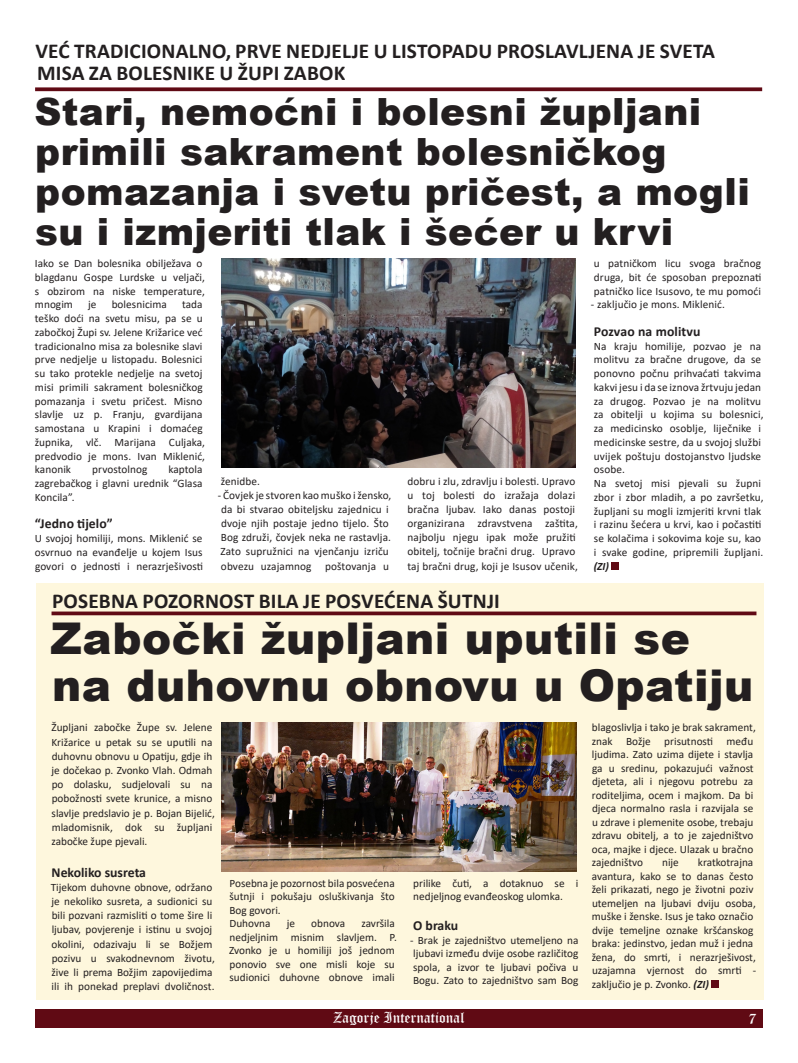
<style>
.page{position:relative;width:798px;height:1063px;background:#fff}
.page>*{position:absolute;margin:0;border:0;box-sizing:border-box;transform-origin:0 0}
.t1{font:900 43.75px/47.5px "Arial";letter-spacing:.01em;color:#231f20}
.t2{font:900 37.5px/40px "Arial";letter-spacing:.01em;color:#231f20}
.t3{font:700 21.25px/22.5px "Calibri";letter-spacing:.01em;color:#231f20}
.t4{font:15px "Old English Text";color:#fff}
.t5{font:700 13.75px "Calibri";color:#231f20}
.t6{font:11.25px/13.8px "Calibri";color:#231f20}
.s1{font-weight:700;font-style:italic}
</style>
<div class="page">
<div style="left:35px;top:1009px;width:727px;height:19px;background:#600a14"></div>
<div style="left:37px;top:583px;width:726px;height:416px;background:#fef7dd"></div>
<svg style="left:35px;top:87px;width:726px;height:4px;background:#70232c"></svg>
<hr style="left:51px;top:612px;width:705px;height:3px;background:#600a14">
<div style="left:611px;top:562px;width:7px;height:8px;background:#600a14"></div>
<img style="left:221px;top:259px;width:354px;height:208px">
<div style="left:711px;top:981px;width:7px;height:7px;background:#600a14"></div>
<img style="left:221px;top:723px;width:355px;height:149px">
<p class="t3" style="left:36px;top:39px;width:680px">VEĆ TRADICIONALNO, PRVE NEDJELJE U LISTOPADU PROSLAVLJENA JE SVETA<br>MISA ZA BOLESNIKE U ŽUPI ZABOK</p>
<p class="t2" style="left:34px;top:90px;width:716px">Stari, nemoćni i bolesni župljani primili sakrament bolesničkog pomazanja i svetu pričest, a mogli su i izmjeriti tlak i šećer u krvi</p>
<p class="t6" style="left:35px;top:256px;width:172px">Iako se Dan bolesnika obilježava o blagdanu Gospe Lurdske u veljači, s obzirom na niske temperature, mnogim</p>
<p class="t6" style="left:88px;top:297px;width:10px">je</p>
<p class="t6" style="left:112px;top:297px;width:57px">bolesnicima</p>
<p class="t6" style="left:35px;top:297px;width:172px;text-indent:147px">tada teško doći na svetu misu, pa se u zabočkoj Župi sv. Jelene Križarice već tradicionalno misa za bolesnike slavi prve nedjelje u listopadu. Bolesnici su tako protekle nedjelje na svetoj misi primili sakrament bolesničkog pomazanja i svetu pričest. Misno slavlje uz p. Franju, gvardijana samostana u Krapini i domaćeg župnika, vlč. Marijana Culjaka, predvodio je mons. Ivan Miklenić, kanonik</p>
<p class="t6" style="left:35px;top:462px;width:169px;text-align:justify;text-indent:134px">kaptola zagrebačkog i glavni urednik “Glasa Koncila”.</p>
<p class="t5" style="left:35px;top:514px;width:80px">“Jedno tijelo”</p>
<p class="t6" style="left:35px;top:531px;width:170px;text-align:justify">U svojoj homiliji, mons. Miklenić se osvrnuo na evanđelje u kojem Isus govori o jednosti i nerazrješivosti</p>
<p class="t6" style="left:92px;top:462px;width:56px">prvostolnog</p>
<p class="t6" style="left:221px;top:474px;width:41px">ženidbe.</p>
<p class="t6" style="left:218px;top:488px;width:175px">- Čovjek je stvoren kao muško i žensko, da bi stvarao obiteljsku zajednicu i dvoje njih postaje jedno tijelo. Što Bog združi, čovjek neka ne rastavlja.<br>Zato supružnici na vjenčanju izriču obvezu uzajamnog poštovanja u</p>
<p class="t6" style="left:407px;top:474px;width:172px">dobru i zlu, zdravlju i bolesti. Upravo u toj bolesti do izražaja dolazi bračna ljubav. Iako danas postoji organizirana zdravstvena zaštita, najbolju njegu ipak može pružiti obitelj, točnije bračni drug. Upravo taj bračni drug, koji je Isusov učenik,</p>
<p class="t3" style="left:52px;top:589px;width:449px">POSEBNA POZORNOST BILA JE POSVEĆENA ŠUTNJI</p>
<p class="t6" style="left:593px;top:256px;width:169px;text-align:justify">u patničkom licu svoga bračnog druga, bit će sposoban prepoznati patničko lice Isusovo, te mu pomoći</p>
<p class="t6" style="left:590px;top:297px;width:135px">- zaključio je mons. Miklenić.</p>
<p class="t5" style="left:593px;top:322px;width:108px">Pozvao na molitvu</p>
<p class="t6" style="left:593px;top:339px;width:171px">Na kraju homilije, pozvao je na molitvu za bračne drugove, da se ponovno počnu prihvaćati takvima kakvi jesu i da se iznova žrtvuju jedan za drugog. Pozvao je na molitvu za obitelji u kojima su bolesnici, za medicinsko osoblje, liječnike i medicinske sestre, da u svojoj službi uvijek poštuju dostojanstvo ljudske osobe.</p>
<p class="t6" style="left:593px;top:476px;width:171px">Na svetoj misi pjevali su župni zbor i zbor mladih, a po završetku, župljani su mogli izmjeriti krvni tlak i razinu šećera u krvi, kao i počastiti se kolačima i sokovima koje su, kao i svake godine, pripremili župljani. <span class="s1">(ZI)</span></p>
<p class="t1" style="left:50px;top:613px;width:704px">Zabočki župljani uputili se na duhovnu obnovu u Opatiju</p>
<p class="t6" style="left:51px;top:720px;width:165px;line-height:14.2px">Župljani zabočke Župe sv. Jelene<br>Križarice u petak su se uputili na duhovnu obnovu u Opatiju, gdje ih je dočekao p. Zvonko Vlah. Odmah po dolasku, sudjelovali su na pobožnosti svete krunice, a misno slavlje predslavio je p. Bojan Bijelić, mladomisnik, dok su župljani zabočke župe pjevali.</p>
<p class="t5" style="left:52px;top:862px;width:96px">Nekoliko susreta</p>
<p class="t6" style="left:51px;top:880px;width:165px;line-height:14.2px">Tijekom duhovne obnove, održano je nekoliko susreta, a sudionici su bili pozvani razmisliti o tome šire li ljubav, povjerenje i istinu u svojoj okolini, odazivaju li se Božjem pozivu u svakodnevnom životu, žive li prema Božjim zapovijedima ili ih ponekad preplavi dvoličnost.</p>
<p class="t6" style="left:229px;top:876px;width:167px;text-align:justify">Posebna je pozornost bila posvećena šutnji i pokušaju osluškivanja što Bog govori.</p>
<p class="t6" style="left:229px;top:916px;width:43px">Duhovna</p>
<p class="t6" style="left:286px;top:916px;width:10px">je</p>
<p class="t6" style="left:311px;top:916px;width:35px">obnova</p>
<p class="t6" style="left:229px;top:916px;width:169px;text-indent:132px">završila nedjeljnim misnim slavljem. P.<br>Zvonko je u homiliji još jednom ponovio sve one misli koje su sudionici duhovne obnove imali</p>
<p class="t6" style="left:413px;top:876px;width:166px">prilike čuti, a dotaknuo se i nedjeljnog evanđeoskog ulomka.</p>
<p class="t5" style="left:413px;top:916px;width:46px">O braku</p>
<p class="t6" style="left:410px;top:933px;width:170px;text-align:justify">- Brak je zajedništvo utemeljeno na ljubavi između dvije osobe različitog spola, a izvor te ljubavi počiva u Bogu. Zato to zajedništvo sam Bog</p>
<p class="t6" style="left:591px;top:721px;width:165px">blagoslivlja i tako je brak sakrament, znak Božje prisutnosti među ljudima. Zato uzima dijete i stavlja ga u sredinu, pokazujući važnost djeteta, ali i njegovu potrebu za roditeljima, ocem i majkom. Da bi djeca normalno rasla i razvijala se u zdrave i plemenite osobe, trebaju zdravu obitelj, a to je zajedništvo oca, majke i djece. Ulazak u bračno zajedništvo</p>
<p class="t6" style="left:591px;top:856px;width:166px;text-indent:106px">kratkotrajna avantura, kako se to danas često želi prikazati, nego je životni poziv utemeljen na ljubavi dviju osoba, muške i ženske. Isus je tako označio dvije temeljne oznake kršćanskog braka: jedinstvo, jedan muž i jedna žena, do smrti, i nerazrješivost, uzajamna vjernost do smrti - zaključio je p. Zvonko. <span class="s1">(ZI)</span></p>
<p class="t6" style="left:661px;top:855px;width:18px">nije</p>
<h3 class="t4" style="left:333px;top:1008px;width:133px">Zagorje International</h3>
<h3 class="t4" style="left:748px;top:1009px;width:9px">7</h3>
</div>
